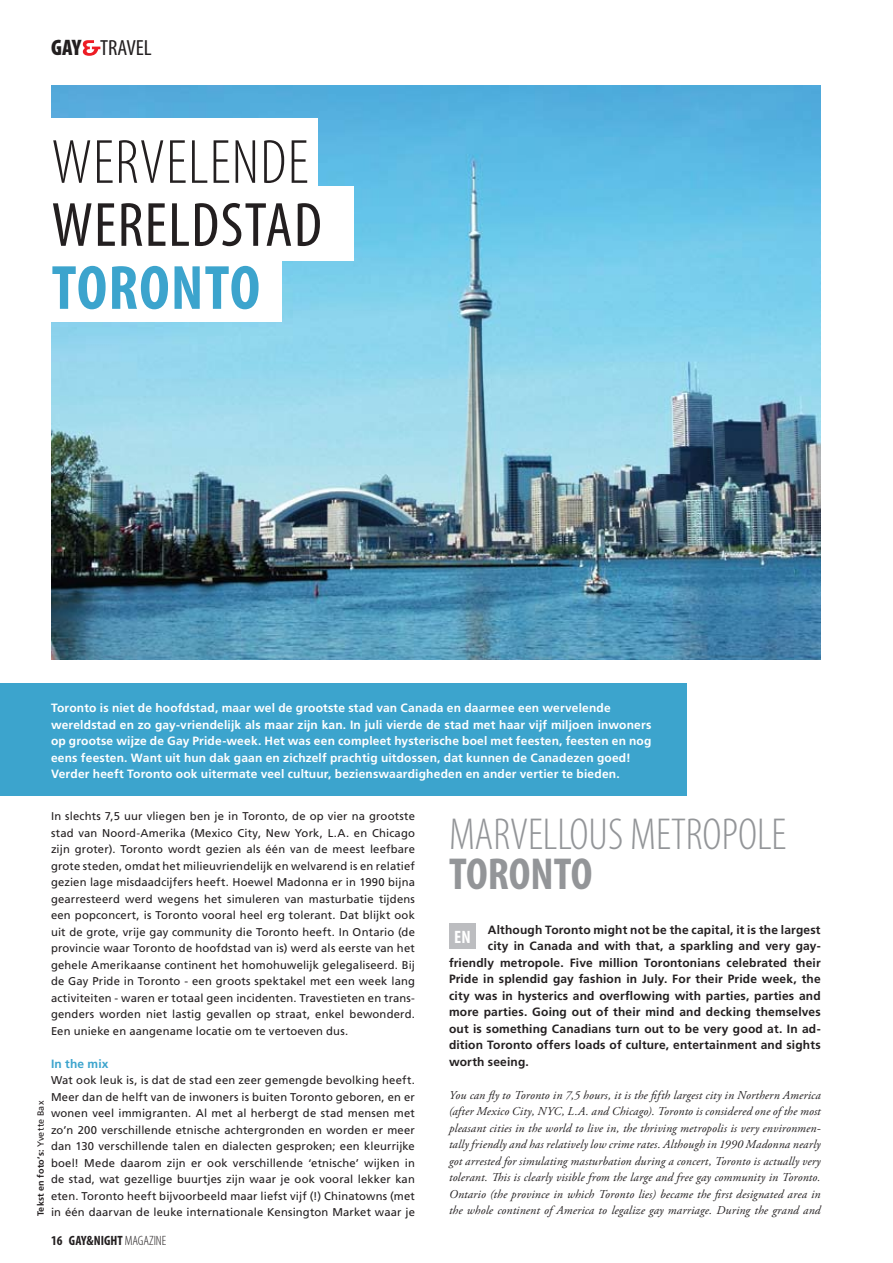
<style>
.page{position:relative;width:893px;height:1263px;background:#fff}
.page>*{position:absolute;margin:0;border:0;box-sizing:border-box;transform-origin:0 0}
.t1{font:300 condensed 63px "Myriad Pro";color:#231f20}
.t2{font:condensed 63px "Myriad Pro";color:#231f20}
.t3{font:700 condensed 63px "Myriad Pro";color:#3ca4cd}
.t4{font:300 condensed 45px "Myriad Pro";color:#939598}
.t5{font:700 condensed 45px "Myriad Pro";color:#939598}
.t6{font:condensed 22.05px "Myriad Pro";color:#231f20;scale:1.04 1}
.t7{font:700 condensed 18px "Myriad Pro";color:#fff}
.t8{font:700 condensed 13.5px "Myriad Pro";color:#231f20}
.t9{font:italic 12px/16.5px "Adobe Garamond Pro";letter-spacing:.015em;color:#231f20;text-align:justify}
.t10{font:700 12px "Frutiger LT Std";letter-spacing:.015em;color:#231f20}
.t11{font:700 12px/16.5px "Frutiger LT Std";letter-spacing:.015em;color:#fff}
.t12{font:700 12px "Frutiger LT Std";letter-spacing:.015em;color:#3ca4cd}
.t13{font:11.25px/16.5px "Frutiger LT Std";letter-spacing:.015em;color:#231f20;text-align:justify}
.t14{font:700 9px "Frutiger LT Std";letter-spacing:.02em;color:#231f20}
.s1{font-weight:900;font-size:22.5px}
.s2{font-weight:400}
.s3{font-weight:300}
</style>
<div class="page">
<img style="left:51px;top:85px;width:770px;height:574px">
<div style="left:0;top:683px;width:687px;height:112px;background:#3ca4cd"></div>
<svg style="left:83px;top:40px;width:17px;height:16px"></svg>
<div style="left:449px;top:923px;width:26px;height:26px;background:#bcbdc0"></div>
<div style="left:35px;top:118px;width:283px;height:78px;background:#fff"></div>
<div style="left:14px;top:186px;width:340px;height:75px;background:#fff"></div>
<div style="left:21px;top:244px;width:260px;height:78px;background:#fff"></div>
<h3 class="t6" style="left:51px;top:34px;width:98px"><span class="s1">GAY</span> TRAVEL</h3>
<h1 class="t1" style="left:52px;top:125px;width:66px">WERVELEN</h1>
<h1 class="t1" style="left:260px;top:125px;width:45px">DE</h1>
<h1 class="t2" style="left:52px;top:187px;width:272px">WERELDSTAD</h1>
<h1 class="t3" style="left:52px;top:248px;width:57px">TORONTO</h1>
<p class="t11" style="left:51px;top:700px;width:602px">Toronto is niet de hoofdstad, maar wel de grootste stad van Canada en daarmee een wervelende wereldstad en zo gay-vriendelijk als maar zijn kan. In juli vierde de stad met haar vijf miljoen inwoners op grootse wijze de Gay Pride-week. Het was een compleet hysterische boel met feesten, feesten en nog eens feesten. Want uit hun dak gaan en zichzelf prachtig uitdossen, dat kunnen de Canadezen goed!<br>Verder heeft Toronto ook uitermate veel cultuur, bezienswaardigheden en ander vertier te bieden.</p>
<h2 class="t4" style="left:449px;top:807px;width:339px">MARVELLOUS METROPOLE</h2>
<h2 class="t5" style="left:449px;top:846px;width:145px">TORONTO</h2>
<p class="t13" style="left:51px;top:808px;width:365px">In slechts 7,5 uur vliegen ben je in Toronto, de op vier na grootste stad van Noord-Amerika (Mexico City, New York, L.A. en Chicago zijn groter). Toronto wordt gezien als één van de meest leefbare grote steden, omdat het milieuvriendelijk en welvarend is en relatief gezien lage misdaadcijfers heeft. Hoewel Madonna er in 1990 bijna gearresteerd werd wegens het simuleren van masturbatie tijdens een popconcert, is Toronto vooral heel erg tolerant. Dat blijkt ook uit de grote, vrije gay community die Toronto heeft. In Ontario (de provincie waar Toronto de hoofdstad van is) werd als eerste van het gehele Amerikaanse continent het homohuwelijk gelegaliseerd. Bij de Gay Pride in Toronto - een groots spektakel met een week lang activiteiten - waren er totaal geen incidenten. Travestieten en trans&shy;genders worden niet lastig gevallen op straat, enkel bewonderd.<br>Een unieke en aangename locatie om te vertoeven dus.</p>
<p class="t12" style="left:51px;top:1056px;width:59px">In the mix</p>
<p class="t13" style="left:51px;top:1072px;width:365px">Wat ook leuk is, is dat de stad een zeer gemengde bevolking heeft.<br>Meer dan de helft van de inwoners is buiten Toronto geboren, en er wonen veel immigranten. Al met al herbergt de stad mensen met zo’n 200 verschillende etnische achtergronden en worden er meer dan 130 verschillende talen en dialecten gesproken; een kleurrijke boel! Mede daarom zijn er ook verschillende ‘etnische’ wijken in de stad, wat gezellige buurtjes zijn waar je ook vooral lekker kan eten. Toronto heeft bijvoorbeeld maar liefst vijf (!) Chinatowns (met in één daarvan de leuke internationale Kensington Market waar je</p>
<p class="t10" style="left:488px;top:922px;width:334px">Although Toronto might not be the capital, it is the largest</p>
<p class="t10" style="left:488px;top:939px;width:334px">city in Canada and with that, a sparkling and very gay-</p>
<p class="t10" style="left:449px;top:955px;width:373px">friendly metropole. Five million Torontonians celebrated their</p>
<p class="t10" style="left:449px;top:972px;width:373px">Pride in splendid gay fashion in July. For their Pride week, the</p>
<p class="t10" style="left:449px;top:988px;width:373px">city was in hysterics and overflowing with parties, parties and</p>
<p class="t10" style="left:449px;top:1005px;width:373px">more parties. Going out of their mind and decking themselves</p>
<p class="t10" style="left:449px;top:1021px;width:373px">out is something Canadians turn out to be very good at. In ad-</p>
<p class="t10" style="left:449px;top:1038px;width:373px">dition Toronto offers loads of culture, entertainment and sights</p>
<p class="t10" style="left:449px;top:1054px;width:81px">worth seeing.</p>
<p class="t9" style="left:449px;top:1087px;width:373px">You can fly to Toronto in 7,5 hours, it is the fifth largest city in Northern America (after Mexico City, NYC, L.A. and Chicago). Toronto is considered one of the most pleasant cities in the world to live in, the thriving metropolis is very environmen&shy;tally friendly and has relatively low crime rates. Although in 1990 Madonna nearly got arrested for simulating masturbation during a concert, Toronto is actually very tolerant. This is clearly visible from the large and free gay community in Toronto.<br>Ontario (the province in which Toronto lies) became the first designated area in the whole continent of America to legalize gay marriage. During the grand and</p>
<h3 class="t7" style="left:454px;top:926px;width:18px">EN</h3>
<p class="t14" style="left:35px;top:1216px;width:117px;rotate:-90deg">Tekst en foto’s: <span class="s2">Yvette Bax</span></p>
<p class="t8" style="left:51px;top:1232px;width:117px">16 GAY&amp;NIGHT <span class="s3">MAGAZINE</span></p>
</div>
